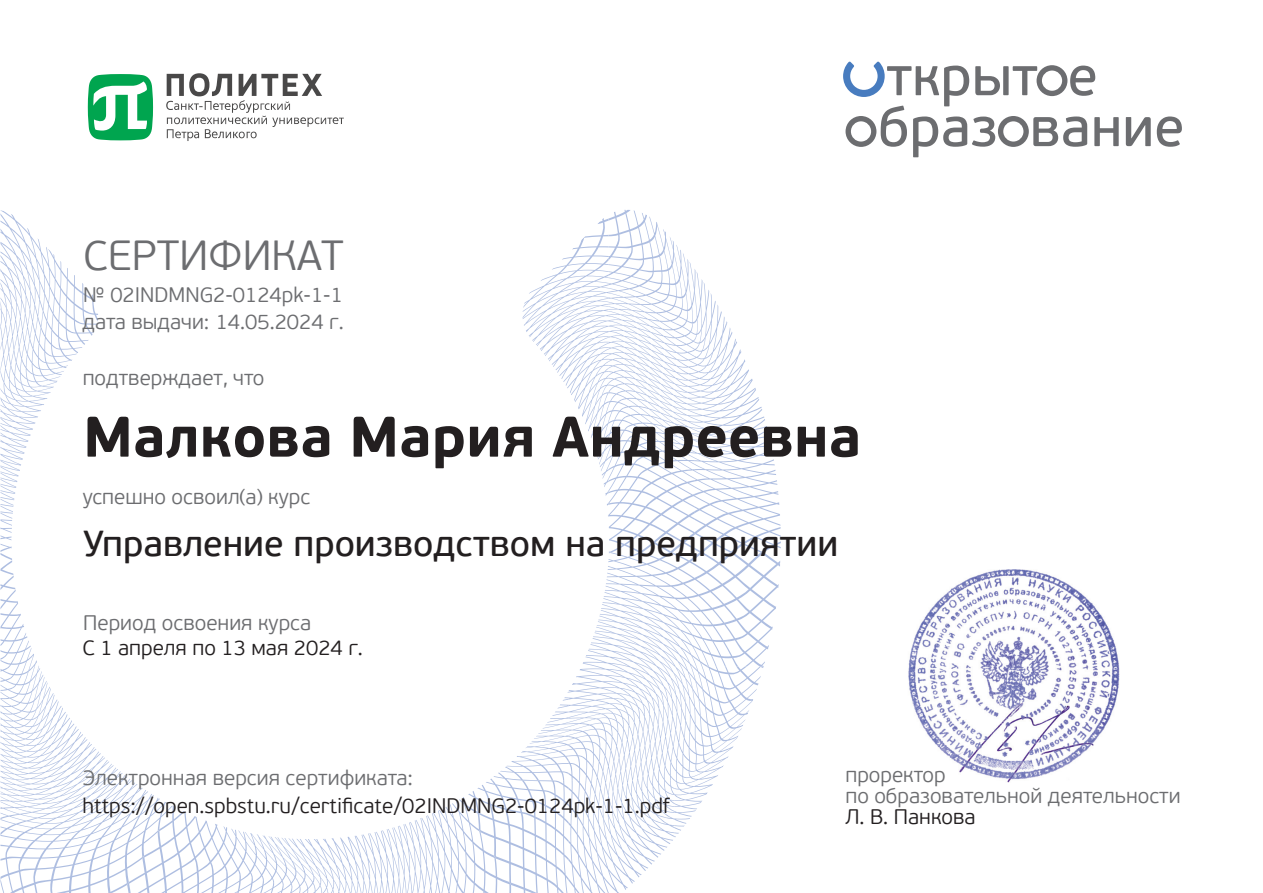
<style>
.page{position:relative;width:1263px;height:893px;background:#fff}
.page>*{position:absolute;margin:0;border:0;box-sizing:border-box;transform-origin:0 0}
.t1{font:700 57px "PF Beau Sans Pro";color:#231f20}
.t2{font:300 42px "PF Beau Sans Pro";color:#6c6d70}
.t3{font:36px "PF Beau Sans Pro Bbook";color:#231f20}
.t4{font:300 21px "PF Beau Sans Pro";color:#6c6d70}
.t5{font:300 21px "PF Beau Sans Pro";color:#231f20}
</style>
<div class="page">
<svg style="left:524px;top:210px;width:245px;height:342px"></svg>
<svg style="left:0;top:210px;width:98px;height:342px"></svg>
<svg style="left:0;top:553px;width:160px;height:340px"></svg>
<svg style="left:127px;top:799px;width:336px;height:94px"></svg>
<svg style="left:463px;top:552px;width:317px;height:341px"></svg>
<svg style="left:490px;top:666px;width:274px;height:227px"></svg>
<svg style="left:843px;top:62px;width:276px;height:95px"></svg>
<svg style="left:1126px;top:117px;width:25px;height:29px"></svg>
<svg style="left:1157px;top:116px;width:25px;height:31px"></svg>
<svg style="left:166px;top:73px;width:178px;height:68px"></svg>
<svg style="left:88px;top:74px;width:65px;height:66px"></svg>
<img style="left:908px;top:570px;width:212px;height:213px">
<p class="t2" style="left:83px;top:231px;width:262px">СЕРТИФИКАТ</p>
<p class="t4" style="left:83px;top:282px;width:261px">№ 02INDMNG2-0124pk-1-1</p>
<p class="t4" style="left:82px;top:310px;width:263px">дата выдачи: 14.05.2024 г.</p>
<p class="t4" style="left:83px;top:366px;width:183px">подтверждает, что</p>
<p class="t1" style="left:83px;top:401px;width:780px">Малкова Мария Андреевна</p>
<p class="t4" style="left:83px;top:485px;width:229px">успешно освоил(а) курс</p>
<p class="t3" style="left:83px;top:522px;width:756px">Управление производством на предприятии</p>
<p class="t4" style="left:83px;top:611px;width:230px">Период освоения курса</p>
<p class="t5" style="left:82px;top:636px;width:282px">С 1 апреля по 13 мая 2024 г.</p>
<p class="t4" style="left:83px;top:766px;width:332px">Электронная версия сертификата:</p>
<p class="t5" style="left:82px;top:794px;width:589px">https://open.spbstu.ru/certificate/02INDMNG2-0124pk-1-1.pdf</p>
<p class="t4" style="left:845px;top:763px;width:102px">проректор</p>
<p class="t4" style="left:845px;top:784px;width:337px">по образовательной деятельности</p>
<p class="t5" style="left:845px;top:805px;width:132px">Л. В. Панкова</p>
</div>
